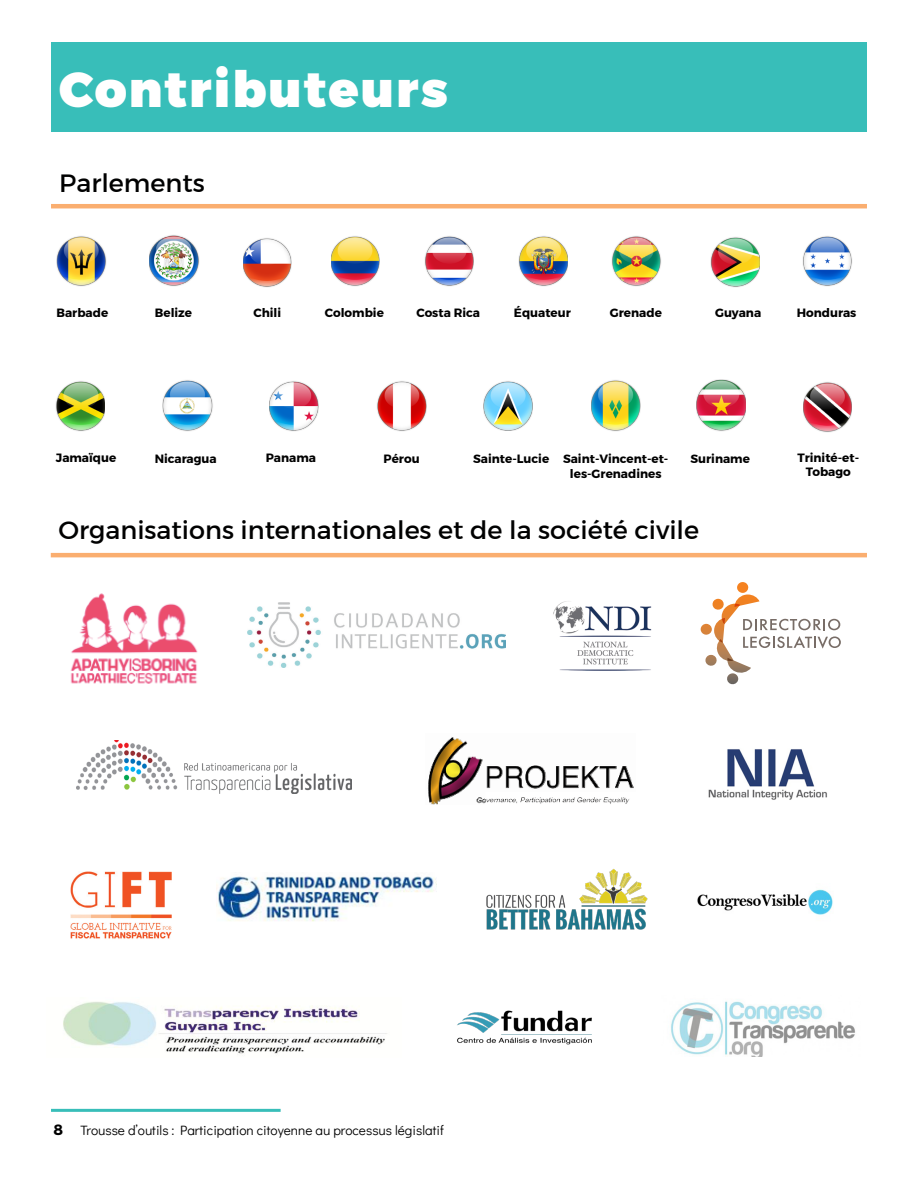
<style>
.page{position:relative;width:918px;height:1188px;background:#fff}
.page>*{position:absolute;margin:0;border:0;box-sizing:border-box;transform-origin:0 0}
.t1{font:900 49.5px "Montserrat";letter-spacing:.04em;color:#fff}
.t2{font:25.5px "Montserrat";color:#000101}
.t3{font:13.5px "Didact Gothic";color:#000}
.t4{font:700 12px/14.4px "Montserrat";color:#000}
.s1{font-family:"Montserrat";font-weight:700;font-size:15px}
</style>
<div class="page">
<img style="left:70px;top:593px;width:128px;height:91px">
<img style="left:486px;top:869px;width:162px;height:61px">
<img style="left:248px;top:603px;width:257px;height:64px">
<img style="left:697px;top:889px;width:136px;height:26px">
<svg style="left:701px;top:582px;width:140px;height:102px"></svg>
<img style="left:457px;top:1010px;width:135px;height:35px">
<img style="left:70px;top:871px;width:102px;height:68px">
<img style="left:553px;top:601px;width:99px;height:70px">
<img style="left:708px;top:749px;width:119px;height:51px">
<div style="left:413px;top:723px;width:234px;height:83px;background:#000;opacity:.5"></div>
<img style="left:63px;top:1001px;width:324px;height:53px">
<img style="left:671px;top:1001px;width:184px;height:56px">
<img style="left:217px;top:876px;width:219px;height:45px">
<img style="left:76px;top:740px;width:276px;height:53px">
<hr style="left:51px;top:553px;width:816px;height:4px;background:#faae70">
<img style="left:243px;top:238px;width:49px;height:49px">
<img style="left:56px;top:236px;width:50px;height:50px">
<img style="left:149px;top:235px;width:50px;height:51px">
<img style="left:331px;top:236px;width:49px;height:50px">
<img style="left:425px;top:236px;width:48px;height:50px">
<img style="left:518px;top:236px;width:50px;height:50px">
<img style="left:612px;top:236px;width:49px;height:50px">
<img style="left:711px;top:237px;width:49px;height:50px">
<img style="left:803px;top:236px;width:49px;height:50px">
<img style="left:55px;top:381px;width:50px;height:50px">
<img style="left:269px;top:381px;width:50px;height:50px">
<img style="left:377px;top:381px;width:50px;height:50px">
<img style="left:483px;top:381px;width:50px;height:50px">
<img style="left:591px;top:380px;width:49px;height:51px">
<img style="left:696px;top:379px;width:50px;height:52px">
<img style="left:803px;top:382px;width:49px;height:50px">
<hr style="left:51px;top:204px;width:816px;height:4px;background:#faae70">
<img style="left:162px;top:380px;width:51px;height:51px">
<div style="left:51px;top:42px;width:816px;height:90px;background:#38beb9"></div>
<hr style="left:51px;top:1109px;width:230px;height:3px;background:#38beb9">
<h1 class="t1" style="left:59px;top:58px;width:390px">Contributeurs</h1>
<h2 class="t2" style="left:59px;top:167px;width:147px">Parlements</h2>
<p class="t4" style="left:57px;top:305px;width:53px">Barbade</p>
<p class="t4" style="left:155px;top:305px;width:39px">Belize</p>
<p class="t4" style="left:253px;top:306px;width:29px">Chili</p>
<p class="t4" style="left:325px;top:306px;width:60px">Colombie</p>
<p class="t4" style="left:417px;top:306px;width:65px">Costa Rica</p>
<p class="t4" style="left:514px;top:305px;width:58px">Équateur</p>
<p class="t4" style="left:610px;top:306px;width:53px">Grenade</p>
<p class="t4" style="left:715px;top:306px;width:48px">Guyana</p>
<p class="t4" style="left:797px;top:305px;width:61px">Honduras</p>
<p class="t4" style="left:56px;top:450px;width:62px">Jamaïque</p>
<p class="t4" style="left:266px;top:451px;width:52px">Panama</p>
<p class="t4" style="left:384px;top:451px;width:38px">Pérou</p>
<p class="t4" style="left:570px;top:452px;width:100px;text-indent:-97px">Sainte-Lucie Saint-Vincent-et&shy;les-Grenadines</p>
<p class="t4" style="left:690px;top:451px;width:61px">Suriname</p>
<p class="t4" style="left:798px;top:451px;width:63px;text-align:center">Trinité-et-<br>Tobago</p>
<p class="t4" style="left:155px;top:451px;width:64px">Nicaragua</p>
<h2 class="t2" style="left:59px;top:514px;width:642px">Organisations internationales et de la société civile</h2>
<p class="t3" style="left:54px;top:1120px;width:392px"><span class="s1">8</span> Trousse d’outils : Participation citoyenne au processus législatif</p>
</div>
